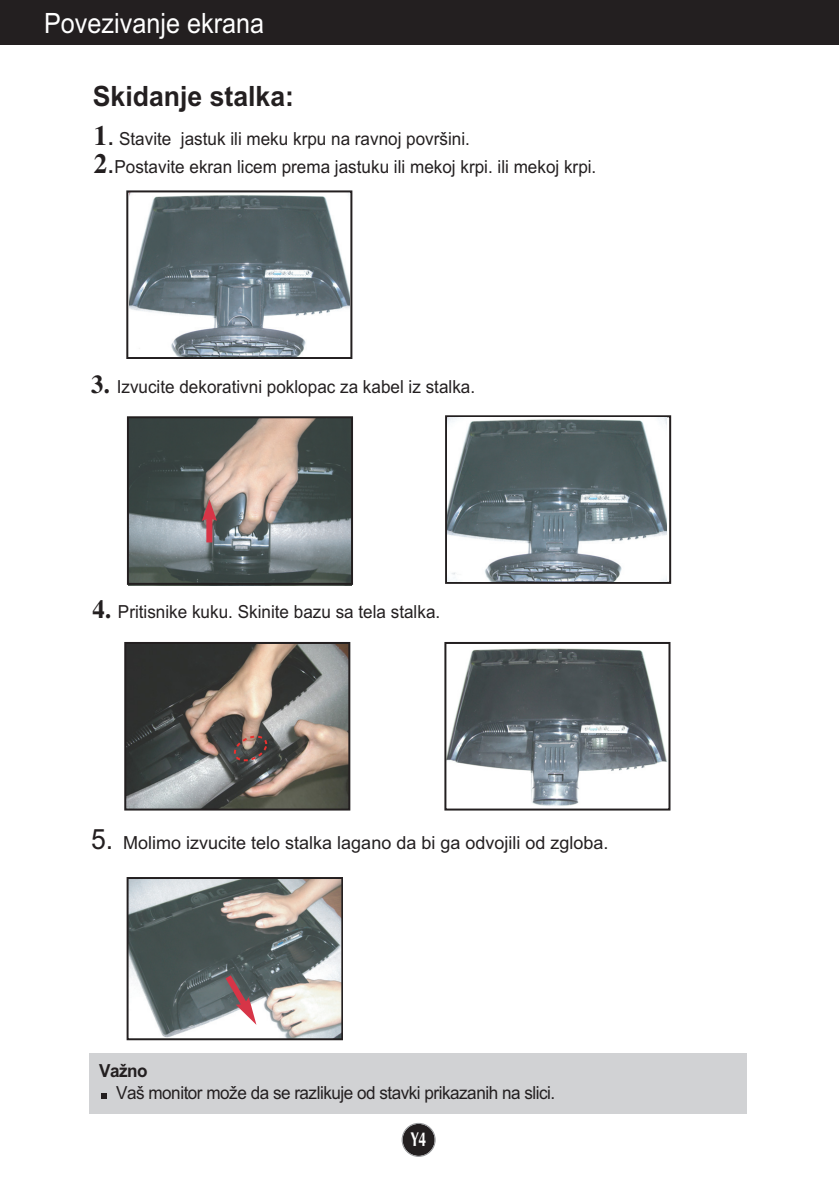
<style>
.page{position:relative;width:839px;height:1189px;background:#fff}
.page>*{position:absolute;margin:0;border:0;box-sizing:border-box;transform-origin:0 0}
.t1{font:28px "Arial HR";color:#fff;scale:.9 1}
.t2{font:28px "Arial Bold HR";color:#231f20;scale:.95 1}
.t3{font:700 20px "Optima";color:#fff;scale:.7 1}
.t4{font:18px/28px "Arial HR";color:#231f20;scale:.95 1}
.t5{font:18px "Arial HR";color:#231f20}
.t6{font:18px "Arial HR";letter-spacing:-.03em;color:#231f20;scale:.95 1}
.t7{font:18px "Arial Bold HR";letter-spacing:-.03em;color:#231f20;scale:.95 1}
.s1{font-family:"Times";font-weight:700;font-size:28px}
.s2{font-size:28px}
.s3{font-family:"Times";font-weight:700;font-size:26px}
</style>
<div class="page">
<div style="left:402px;top:1124px;width:32px;height:32px;background:#231f20;border-radius:50%"></div>
<div style="left:401px;top:1123px;width:34px;height:34px;border:1px solid #939598;border-radius:50%"></div>
<div style="left:0;top:0;width:839px;height:45px;background:#231f20"></div>
<img style="left:130px;top:193px;width:219px;height:162px">
<div style="left:126px;top:190px;width:226px;height:168px;border:2px solid #231f20"></div>
<svg style="left:124px;top:642px;width:547px;height:169px"></svg>
<svg style="left:233px;top:733px;width:35px;height:30px"></svg>
<img style="left:130px;top:880px;width:210px;height:157px">
<svg style="left:220px;top:968px;width:36px;height:57px"></svg>
<div style="left:127px;top:877px;width:216px;height:163px;border:2px solid #231f20"></div>
<svg style="left:127px;top:415px;width:544px;height:170px"></svg>
<div style="left:206px;top:517px;width:6px;height:25px;background:#d73547"></div>
<svg style="left:202px;top:499px;width:15px;height:22px"></svg>
<img style="left:447px;top:417px;width:219px;height:164px">
<div style="left:89px;top:1053px;width:658px;height:61px;background:#d1d2d4"></div>
<svg style="left:101px;top:1093px;width:6px;height:6px"></svg>
<h1 class="t1" style="left:44px;top:13px;width:246px">Povezivanje ekrana</h1>
<h1 class="t2" style="left:93px;top:86px;width:213px">Skidanje stalka:</h1>
<p class="t4" style="left:94px;top:126px;width:530px"><span class="s1">1</span><span class="s2">.</span> Stavite jastuk ili meku krpu na ravnoj površini.<br><span class="s1">2</span><span class="s2">.</span>Postavite ekran licem prema jastuku ili mekoj krpi. ili mekoj krpi.</p>
<p class="t4" style="left:91px;top:374px;width:406px"><span class="s3">3.</span> Izvucite dekorativni poklopac za kabel iz stalka.</p>
<p class="t4" style="left:92px;top:599px;width:367px"><span class="s3">4.</span> Pritisnike kuku. Skinite bazu sa tela stalka.</p>
<p class="t5" style="left:91px;top:836px;width:519px"><span class="s2">5.</span> Molimo izvucite telo stalka lagano da bi ga odvojili od zgloba.</p>
<p class="t7" style="left:99px;top:1063px;width:52px">Važno</p>
<p class="t6" style="left:116px;top:1086px;width:463px">Vaš monitor može da se razlikuje od stavki prikazanih na slici.</p>
<p class="t3" style="left:410px;top:1131px;width:24px">Y4</p>
</div>
